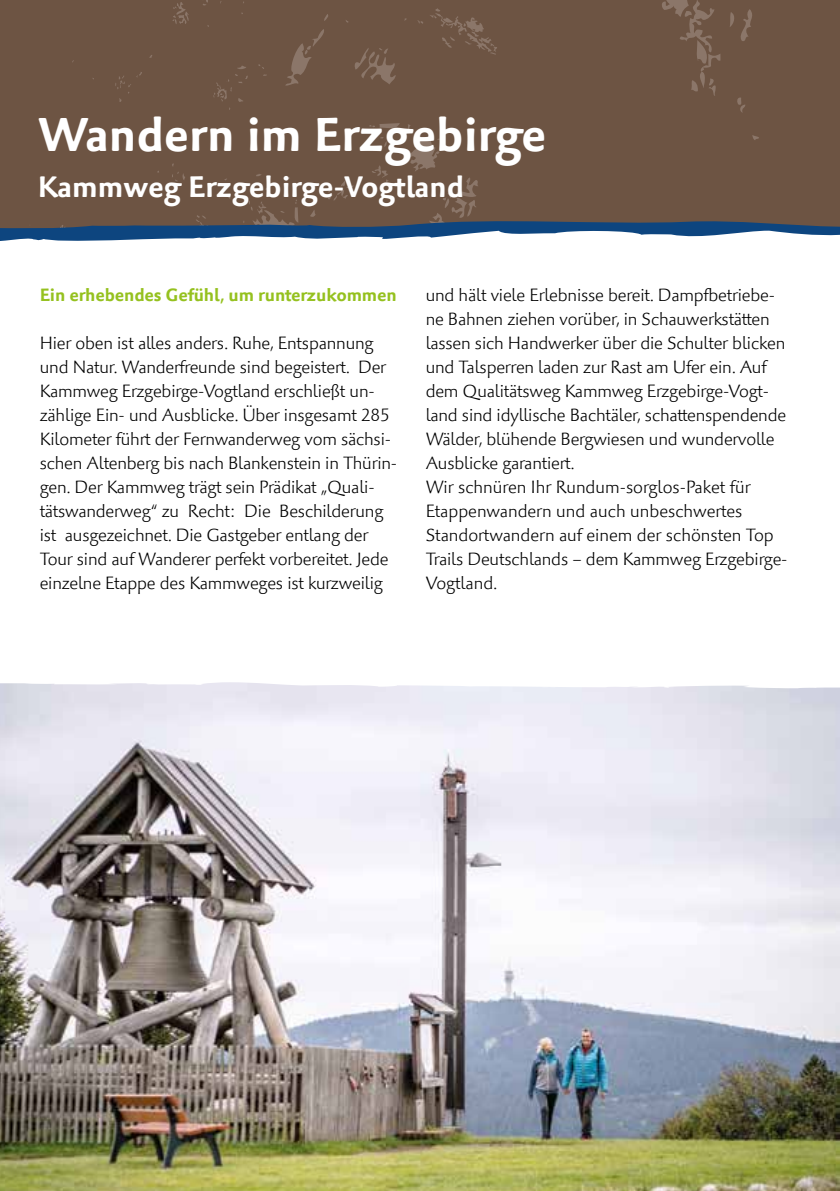
<style>
.page{position:relative;width:840px;height:1191px;background:#fff}
.page>*{position:absolute;margin:0;border:0;box-sizing:border-box;transform-origin:0 0}
.t1{font:700 48px "Palatino Sans Com";color:#fff}
.t2{font:700 30px "Palatino Sans Com";color:#fff}
.t3{font:300 18px/24px "Palatino Sans Com";letter-spacing:-.01em;color:#000}
.t4{font:700 18px "Palatino Sans Com";letter-spacing:-.01em;color:#95c11f}
</style>
<div class="page">
<img style="left:0;top:682px;width:839px;height:509px">
<div style="left:0;top:0;width:839px;height:230px;background:#6d5443"></div>
<svg style="left:324px;top:14px;width:4px;height:7px"></svg>
<svg style="left:355px;top:48px;width:41px;height:36px"></svg>
<svg style="left:285px;top:29px;width:39px;height:57px"></svg>
<svg style="left:417px;top:8px;width:80px;height:47px"></svg>
<svg style="left:258px;top:64px;width:9px;height:12px"></svg>
<svg style="left:213px;top:66px;width:35px;height:36px"></svg>
<svg style="left:115px;top:72px;width:27px;height:30px"></svg>
<svg style="left:172px;top:2px;width:17px;height:22px"></svg>
<svg style="left:730px;top:9px;width:22px;height:32px"></svg>
<svg style="left:662px;top:0;width:58px;height:96px"></svg>
<svg style="left:737px;top:98px;width:8px;height:15px"></svg>
<svg style="left:0;top:123px;width:839px;height:118px"></svg>
<img style="left:839px;top:746px;width:1px;height:356px">
<h1 class="t1" style="left:38px;top:104px;width:510px">Wandern im Erzgebirge</h1>
<h2 class="t2" style="left:38px;top:168px;width:427px">Kammweg Erzgebirge-Vogtland</h2>
<p class="t4" style="left:40px;top:284px;width:358px">Ein erhebendes Gefühl, um runterzukommen</p>
<p class="t3" style="left:40px;top:331px;width:359px">Hier oben ist alles anders. Ruhe, Entspannung und Natur. Wanderfreunde sind begeistert. Der Kammweg Erzgebirge-Vogtland erschließt un&shy;zählige Ein- und Ausblicke. Über insgesamt 285<br>Kilometer führt der Fernwanderweg vom sächsi&shy;schen Altenberg bis nach Blankenstein in Thürin&shy;gen. Der Kammweg trägt sein Prädikat „Quali&shy;tätswanderweg“ zu Recht: Die Beschilderung ist ausgezeichnet. Die Gastgeber entlang der Tour sind auf Wanderer perfekt vorbereitet. Jede einzelne Etappe des Kammweges ist kurzweilig</p>
<p class="t3" style="left:425px;top:283px;width:363px">und hält viele Erlebnisse bereit. Dampfbetriebe&shy;ne Bahnen ziehen vorüber, in Schauwerkstätten lassen sich Handwerker über die Schulter blicken und Talsperren laden zur Rast am Ufer ein. Auf dem Qualitätsweg Kammweg Erzgebirge-Vogt&shy;land sind idyllische Bachtäler, schattenspendende Wälder, blühende Bergwiesen und wundervolle Ausblicke garantiert.<br>Wir schnüren Ihr Rundum-sorglos-Paket für Etappenwandern und auch unbeschwertes Standortwandern auf einem der schönsten Top Trails Deutschlands – dem Kammweg Erzgebirge-Vogtland.</p>
</div>
